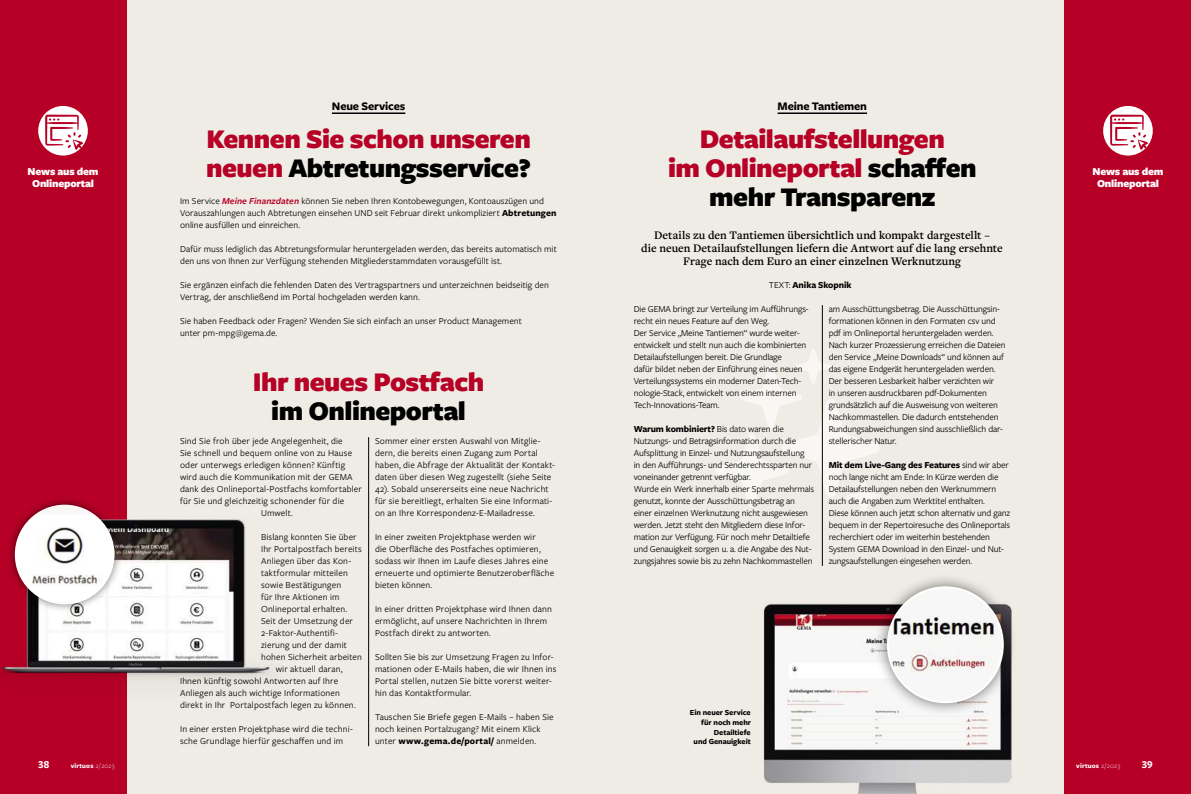
<style>
.page{position:relative;width:1191px;height:794px;background:#eeece5}
.page>*{position:absolute;margin:0;border:0;box-sizing:border-box;transform-origin:0 0}
.t1{font:900 28px/29px "Freight Sans Pro";letter-spacing:-.02em;color:#b70026;text-align:center}
.t2{font:900 28px "Freight Sans Pro";letter-spacing:-.02em;color:#000}
.t3{font:600 12px/13px "Freight Text Pro";color:#000;text-align:center}
.t4{font:700 12px "Freight Sans Pro";letter-spacing:-.015em;color:#000}
.t5{font:900 11px/12px "Freight Sans Pro";letter-spacing:-.02em;color:#fff;text-align:center}
.t6{font:700 11px "Freight Sans Pro";color:#fff}
.t7{font:9.5px/12px "Freight Sans Pro";letter-spacing:.005em;color:#000}
.t8{font:9.5px/12px "Freight Sans Pro";letter-spacing:-.015em;color:#000}
.t9{font:700 9.5px "Freight Sans Pro";letter-spacing:-.005em;color:#000}
.t10{font:700 8px/9.6px "Freight Sans Pro";letter-spacing:-.005em;color:#000;text-align:right}
.t11{font:700 7px "Freight Sans Pro";letter-spacing:.02em;color:#fff}
.s1{color:#000}
.s2{font-weight:600;font-style:italic;color:#b70026}
.s3{font-weight:700}
.s4{font-weight:400}
.s5{font-weight:300}
</style>
<div class="page">
<svg style="left:715px;top:349px;width:166px;height:165px"></svg>
<div style="left:0;top:0;width:126px;height:794px;background:#b70026"></div>
<svg style="left:38px;top:106px;width:50px;height:50px"></svg>
<svg style="left:45px;top:115px;width:38px;height:35px"></svg>
<div style="left:1065px;top:0;width:126px;height:794px;background:#b70026"></div>
<div style="left:1103px;top:106px;width:49px;height:50px;background:#fff;border-radius:50%"></div>
<svg style="left:1110px;top:115px;width:37px;height:35px"></svg>
<img style="left:1px;top:415px;width:369px;height:360px">
<div style="left:6px;top:495px;width:117px;height:118px;background:#000;opacity:.55"></div>
<img style="left:16px;top:505px;width:98px;height:98px;border-radius:49px">
<hr style="left:822px;top:305px;width:1px;height:261px;background:#000">
<hr style="left:777px;top:112px;width:90px;height:2px;background:#000">
<hr style="left:368px;top:437px;width:1px;height:309px;background:#000">
<hr style="left:332px;top:112px;width:73px;height:2px;background:#000">
<img style="left:763px;top:603px;width:249px;height:191px">
<div style="left:873px;top:573px;width:144px;height:143px;background:#000;opacity:.55"></div>
<img style="left:888px;top:587px;width:114px;height:115px;border-radius:57px">
<div style="left:887px;top:586px;width:116px;height:117px;border:2px solid #fff;border-radius:50%"></div>
<p class="t4" style="left:332px;top:98px;width:75px">Neue Services</p>
<h1 class="t1" style="left:206px;top:123px;width:327px;text-align:left">Kennen Sie schon unseren neuen <span class="s1">Abtretungsservice?</span></h1>
<p class="t4" style="left:777px;top:98px;width:91px">Meine Tantiemen</p>
<h1 class="t1" style="left:668px;top:123px;width:310px">Detailaufstellungen<br>im Onlineportal <span class="s1">schaffen</span></h1>
<p class="t5" style="left:28px;top:165px;width:72px">News aus dem<br>Onlineportal</p>
<p class="t5" style="left:1092px;top:165px;width:72px">News aus dem<br>Onlineportal</p>
<p class="t7" style="left:180px;top:194px;width:365px">Im Service <span class="s2">Meine Finanzdaten</span> können Sie neben Ihren Kontobewegungen, Kontoauszügen und</p>
<h1 class="t2" style="left:709px;top:177px;width:228px">mehr Transparenz</h1>
<p class="t7" style="left:180px;top:206px;width:378px">Vorauszahlungen auch Abtretungen einsehen UND seit Februar direkt unkompliziert <span class="s3">Abtretungen </span>online ausfüllen und einreichen.</p>
<p class="t7" style="left:180px;top:242px;width:378px">Dafür muss lediglich das Abtretungsformular heruntergeladen werden, das bereits automatisch mit den uns von Ihnen zur Verfügung stehenden Mitgliederstammdaten vorausgefüllt ist.</p>
<p class="t7" style="left:180px;top:278px;width:370px">Sie ergänzen einfach die fehlenden Daten des Vertragspartners und unterzeichnen beidseitig den<br>Vertrag, der anschließend im Portal hochgeladen werden kann.</p>
<p class="t7" style="left:180px;top:314px;width:343px">Sie haben Feedback oder Fragen? Wenden Sie sich einfach an unser Product Management unter pm-mpg@gema.de.</p>
<p class="t3" style="left:641px;top:229px;width:363px">Details zu den Tantiemen übersichtlich und kompakt dargestellt –<br>die neuen Detailaufstellungen liefern die Antwort auf die lang ersehnte<br>Frage nach dem Euro an einer einzelnen Werknutzung</p>
<p class="t9" style="left:769px;top:278px;width:84px"><span class="s4">TEXT:</span> Anika Skopnik</p>
<p class="t8" style="left:634px;top:302px;width:176px">Die GEMA bringt zur Verteilung im Aufführungs&shy;recht ein neues Feature auf den Weg.<br>Der Service „Meine Tantiemen“ wurde weiter&shy;entwickelt und stellt nun auch die kombinierten Detailaufstellungen bereit. Die Grundlage<br>dafür bildet neben der Einführung eines neuen Verteilungssystems ein moderner Daten-Tech&shy;nologie-Stack, entwickelt von einem internen Tech-Innovations-Team.</p>
<p class="t8" style="left:634px;top:422px;width:182px"><span class="s3">Warum kombiniert?</span> Bis dato waren die Nutzungs- und Betragsinformation durch die Aufsplittung in Einzel- und Nutzungsaufstellung<br>in den Aufführungs- und Senderechtssparten nur voneinander getrennt verfügbar.<br>Wurde ein Werk innerhalb einer Sparte mehrmals genutzt, konnte der Ausschüttungsbetrag an einer einzelnen Werknutzung nicht ausgewiesen werden. Jetzt steht den Mitgliedern diese Infor&shy;mation zur Verfügung. Für noch mehr Detailtiefe und Genauigkeit sorgen u. a. die Angabe des Nut&shy;zungsjahres sowie bis zu zehn Nachkommastellen</p>
<p class="t8" style="left:828px;top:302px;width:178px">am Ausschüttungsbetrag. Die Ausschüttungsin&shy;formationen können in den Formaten csv und pdf im Onlineportal heruntergeladen werden.<br>Nach kurzer Prozessierung erreichen die Dateien den Service „Meine Downloads“ und können auf das eigene Endgerät heruntergeladen werden.<br>Der besseren Lesbarkeit halber verzichten wir<br>in unseren ausdruckbaren pdf-Dokumenten grundsätzlich auf die Ausweisung von weiteren Nachkommastellen. Die dadurch entstehenden Rundungsabweichungen sind ausschließlich dar&shy;stellerischer Natur.</p>
<p class="t8" style="left:828px;top:458px;width:183px"><span class="s3">Mit dem Live-Gang des Features</span> sind wir aber noch lange nicht am Ende: In Kürze werden die Detailaufstellungen neben den Werknummern auch die Angaben zum Werktitel enthalten.<br>Diese können auch jetzt schon alternativ und ganz bequem in der Repertoiresuche des Onlineportals recherchiert oder im weiterhin bestehenden System GEMA Download in den Einzel- und Nut&shy;zungsaufstellungen eingesehen werden.</p>
<h1 class="t1" style="left:253px;top:366px;width:233px">Ihr neues Postfach</h1>
<h1 class="t2" style="left:271px;top:391px;width:196px">im Onlineportal</h1>
<p class="t7" style="left:180px;top:434px;width:164px">Sind Sie froh über jede Angelegenheit, die</p>
<p class="t7" style="left:180px;top:446px;width:174px">Sie schnell und bequem online von zu Hause</p>
<p class="t7" style="left:180px;top:458px;width:167px">oder unterwegs erledigen können? Künftig</p>
<p class="t7" style="left:180px;top:470px;width:174px">wird auch die Kommunikation mit der GEMA</p>
<p class="t7" style="left:180px;top:482px;width:183px">dank des Onlineportal-Postfachs komfortabler</p>
<p class="t7" style="left:180px;top:494px;width:166px">für Sie und gleichzeitig schonender für die</p>
<p class="t7" style="left:261px;top:506px;width:33px">Umwelt.</p>
<p class="t7" style="left:261px;top:530px;width:97px">Bislang konnten Sie über</p>
<p class="t7" style="left:261px;top:542px;width:102px">Ihr Portalpostfach bereits</p>
<p class="t7" style="left:261px;top:554px;width:92px">Anliegen über das Kon-</p>
<p class="t7" style="left:261px;top:566px;width:88px">taktformular mitteilen</p>
<p class="t7" style="left:261px;top:578px;width:82px">sowie Bestätigungen</p>
<p class="t7" style="left:261px;top:590px;width:80px">für Ihre Aktionen im</p>
<p class="t7" style="left:261px;top:602px;width:88px">Onlineportal erhalten.</p>
<p class="t7" style="left:261px;top:614px;width:93px">Seit der Umsetzung der</p>
<p class="t7" style="left:261px;top:626px;width:78px">2-Faktor-Authentifi-</p>
<p class="t7" style="left:261px;top:638px;width:87px">zierung und der damit</p>
<p class="t7" style="left:261px;top:650px;width:102px">hohen Sicherheit arbeiten</p>
<p class="t7" style="left:276px;top:662px;width:68px">wir aktuell daran,</p>
<p class="t7" style="left:180px;top:674px;width:160px">Ihnen künftig sowohl Antworten auf Ihre</p>
<p class="t7" style="left:180px;top:686px;width:161px">Anliegen als auch wichtige Informationen</p>
<p class="t7" style="left:180px;top:698px;width:177px">direkt in Ihr Portalpostfach legen zu können.</p>
<p class="t7" style="left:180px;top:722px;width:174px">In einer ersten Projektphase wird die techni&shy;sche Grundlage hierfür geschaffen und im</p>
<p class="t7" style="left:375px;top:434px;width:182px">Sommer einer ersten Auswahl von Mitglie&shy;dern, die bereits einen Zugang zum Portal haben, die Abfrage der Aktualität der Kontakt&shy;daten über diesen Weg zugestellt (siehe Seite 42). Sobald unsererseits eine neue Nachricht für sie bereitliegt, erhalten Sie eine Informati&shy;on an Ihre Korrespondenz-E-Mailadresse.</p>
<p class="t7" style="left:375px;top:530px;width:181px">In einer zweiten Projektphase werden wir<br>die Oberfläche des Postfaches optimieren, sodass wir Ihnen im Laufe dieses Jahres eine erneuerte und optimierte Benutzeroberfläche bieten können.</p>
<p class="t7" style="left:375px;top:602px;width:178px">In einer dritten Projektphase wird Ihnen dann ermöglicht, auf unsere Nachrichten in Ihrem<br>Postfach direkt zu antworten.</p>
<p class="t7" style="left:375px;top:650px;width:183px">Sollten Sie bis zur Umsetzung Fragen zu Infor&shy;mationen oder E-Mails haben, die wir Ihnen ins Portal stellen, nutzen Sie bitte vorerst weiter&shy;hin das Kontaktformular.</p>
<p class="t7" style="left:375px;top:710px;width:180px">Tauschen Sie Briefe gegen E-Mails – haben Sie noch keinen Portalzugang? Mit einem Klick unter <span class="s3">www.gema.de/portal/</span> anmelden.</p>
<p class="t10" style="left:690px;top:707px;width:63px">Ein neuer Service für noch mehr<br>Detailtiefe<br>und Genauigkeit</p>
<p class="t6" style="left:38px;top:756px;width:12px">38</p>
<p class="t11" style="left:71px;top:760px;width:45px">virtuos <span class="s5">2 / 2023</span></p>
<p class="t11" style="left:1076px;top:760px;width:45px">virtuos <span class="s5">2 / 2023</span></p>
<p class="t6" style="left:1141px;top:756px;width:12px">39</p>
</div>
